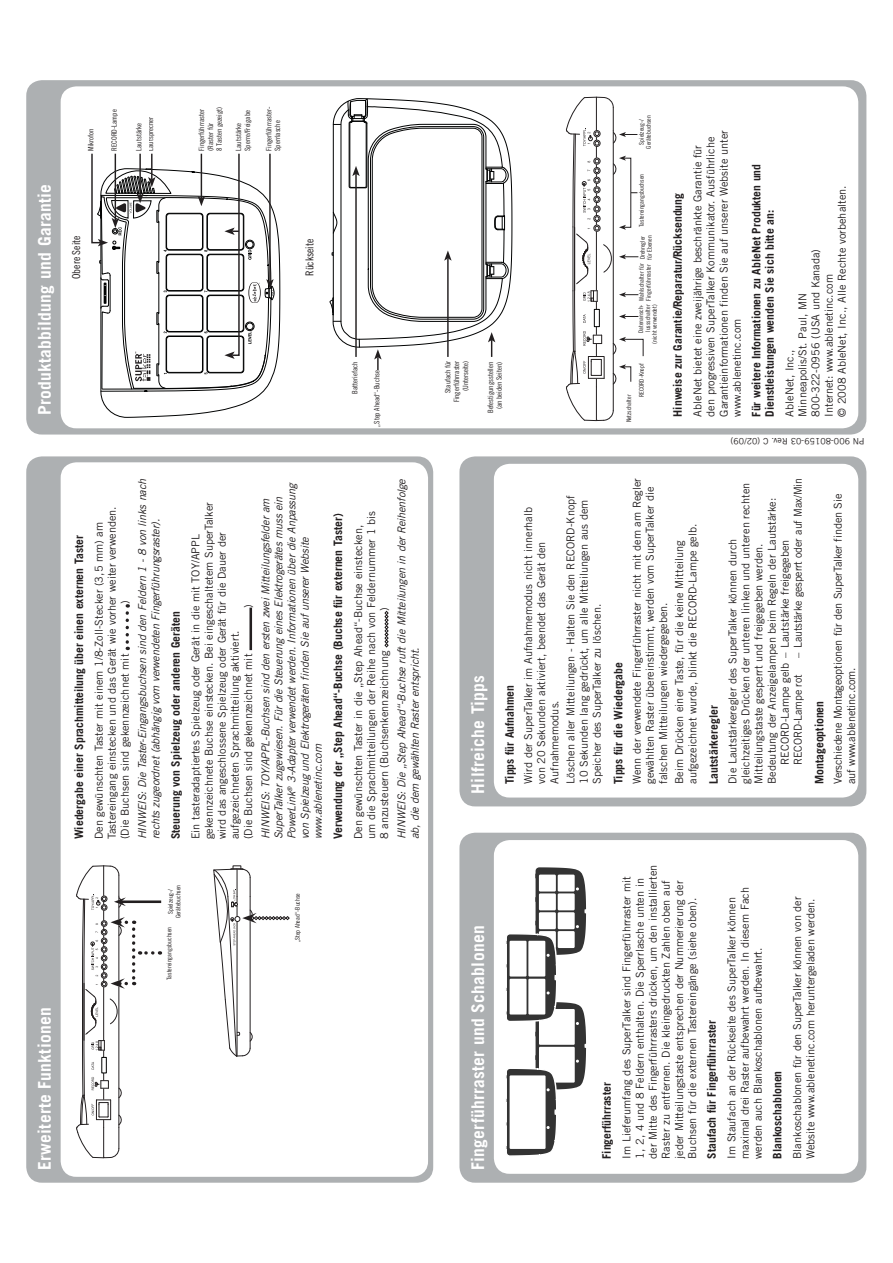
<style>
.page{position:relative;width:893px;height:1263px;background:#fff}
.page>*{position:absolute;margin:0;border:0;box-sizing:border-box;transform-origin:0 0}
.t1{font:700 17.55px "Trade Gothic";letter-spacing:.015em;color:#fff}
.t2{font:700 11.7px/13.2px "Trade Gothic";color:#231f20}
.t3{font:10.95px/13.2px "Trade Gothic";color:#231f20}
.t4{font:italic 10.95px/13.2px "Trade Gothic";letter-spacing:-.015em;color:#231f20}
.t5{font:10.95px "Trade Gothic LT Std Cn 18";color:#231f20}
.t6{font:8.7px "Trade Gothic";color:#231f20}
.t7{font:7.35px/8.9px "Trade Gothic LT Std Cn 18";color:#231f20}
.t8{font:6.45px/6.9px "Trade Gothic LT Std Cn 18";color:#231f20;text-align:center}
</style>
<div class="page">
<div style="left:26px;top:80px;width:840px;height:355px;background:#adb0b2;border-radius:16px"></div>
<div style="left:61px;top:86px;width:797px;height:342px;background:#fff;border-radius:16px"></div>
<div style="left:26px;top:456px;width:407px;height:727px;background:#adb0b2;border-radius:16px"></div>
<div style="left:61px;top:462px;width:367px;height:715px;background:#fff;border-radius:16px"></div>
<svg style="left:126px;top:604px;width:3px;height:46px"></svg>
<hr style="left:249px;top:608px;width:3px;height:42px;background:#231f20">
<svg style="left:385px;top:611px;width:3px;height:36px"></svg>
<hr style="left:121px;top:900px;width:40px;height:3px;background:#231f20">
<svg style="left:76px;top:865px;width:77px;height:318px"></svg>
<svg style="left:213px;top:865px;width:77px;height:192px"></svg>
<div style="left:459px;top:833px;width:407px;height:350px;background:#adb0b2;border-radius:16px"></div>
<div style="left:494px;top:840px;width:364px;height:334px;background:#fff;border-radius:16px"></div>
<div style="left:459px;top:456px;width:407px;height:350px;background:#adb0b2;border-radius:16px"></div>
<div style="left:494px;top:464px;width:364px;height:334px;background:#fff;border-radius:16px"></div>
<svg style="left:565px;top:96px;width:79px;height:368px"></svg>
<svg style="left:332px;top:80px;width:181px;height:212px"></svg>
<svg style="left:91px;top:153px;width:189px;height:265px"></svg>
<svg style="left:329px;top:88px;width:180px;height:282px"></svg>
<svg style="left:506px;top:867px;width:80px;height:289px"></svg>
<div style="left:509px;top:979px;width:17px;height:36px;background:#fff"></div>
<div style="left:509px;top:941px;width:17px;height:36px;background:#fff"></div>
<div style="left:528px;top:979px;width:17px;height:36px;background:#fff"></div>
<div style="left:528px;top:941px;width:17px;height:36px;background:#fff"></div>
<p class="t7" style="left:87px;top:151px;width:24px;rotate:-90deg">Mikrofon</p>
<p class="t7" style="left:110px;top:151px;width:43px;rotate:-90deg">RECORD-Lampe</p>
<p class="t7" style="left:134px;top:151px;width:35px;line-height:11.7px;rotate:-90deg">Lautstärke<br>Lautsprecher</p>
<p class="t7" style="left:198px;top:151px;width:46px;rotate:-90deg">Fingerführraster (Raster für<br>8 Tasten gezeigt)</p>
<p class="t7" style="left:235px;top:151px;width:42px;rotate:-90deg">Lautstärke<br>Sperre/Freigabe</p>
<p class="t7" style="left:265px;top:151px;width:45px;rotate:-90deg">Fingerführraster-<br>Sperrlasche</p>
<p class="t8" style="left:639px;top:149px;width:35px;rotate:-90deg">Spielzeug-/<br>Gerätebuchsen</p>
<p class="t8" style="left:639px;top:227px;width:54px;rotate:-90deg">Tastereingangsbuchsen</p>
<h1 class="t1" style="left:38px;top:415px;width:233px;rotate:-90deg">Produktabbildung und Garantie</h1>
<p class="t2" style="left:672px;top:417px;width:225px;rotate:-90deg">Hinweise zur Garantie/Reparatur/Rücksendung</p>
<p class="t8" style="left:640px;top:260px;width:26px;text-align:left;rotate:-90deg">Drehregler für Ebenen</p>
<p class="t5" style="left:72px;top:279px;width:45px;rotate:-90deg">Obere Seite</p>
<p class="t5" style="left:306px;top:276px;width:39px;rotate:-90deg">Rückseite</p>
<p class="t8" style="left:639px;top:301px;width:38px;text-align:left;rotate:-90deg">Wahlschalter für<br>Fingerführraster</p>
<p class="t8" style="left:638px;top:344px;width:41px;text-align:right;rotate:-90deg">Datenansch&shy;lussschalter (nicht verwendet)</p>
<p class="t7" style="left:444px;top:402px;width:43px;text-align:right;rotate:-90deg">Staufach für<br>Fingerführraster (Unterseite)</p>
<p class="t7" style="left:351px;top:394px;width:33px;rotate:-90deg">Batteriefach</p>
<p class="t7" style="left:487px;top:413px;width:53px;text-align:center;rotate:-90deg">Befestigungsstellen (an beiden Seiten)</p>
<p class="t8" style="left:639px;top:397px;width:35px;rotate:-90deg">RECORD-Knopf</p>
<p class="t7" style="left:373px;top:427px;width:58px;rotate:-90deg">„Step Ahead“-Buchse</p>
<p class="t8" style="left:626px;top:422px;width:29px;rotate:-90deg">Netzschalter</p>
<p class="t3" style="left:692px;top:417px;width:288px;rotate:-90deg">AbleNet bietet eine zweijährige beschränkte Garantie für den progressiven SuperTalker Kommunikator. Ausführliche Garantieinformationen finden Sie auf unserer Website unter www.ablenetinc.com</p>
<p class="t2" style="left:751px;top:417px;width:254px;rotate:-90deg">Für weitere Informationen zu AbleNet Produkten und<br>Dienstleistungen wenden Sie sich bitte an:</p>
<p class="t3" style="left:784px;top:417px;width:233px;rotate:-90deg">AbleNet, Inc.,<br>Minneapolis/St. Paul, MN<br>800-322-0956 (USA und Kanada)<br>Internet: www.ablenetinc.com<br>© 2008 AbleNet, Inc., Alle Rechte vorbehalten.</p>
<p class="t6" style="left:864px;top:444px;width:135px;rotate:-180deg">PN 900-80159-03 Rev. C (02/09)</p>
<h1 class="t1" style="left:38px;top:1170px;width:164px;rotate:-90deg">Erweiterte Funktionen</h1>
<p class="t2" style="left:73px;top:839px;width:306px;rotate:-90deg">Wiedergabe einer Sprachmitteilung über einen externen Taster</p>
<p class="t4" style="left:137px;top:839px;width:362px;rotate:-90deg">HINWEIS: Die Taster-Eingangsbuchsen sind den Feldern 1 - 8 von links nach rechts zugeordnet (abhängig vom verwendeten Fingerführungsraster).</p>
<p class="t3" style="left:93px;top:839px;width:335px;rotate:-90deg">Den gewünschten Taster mit einem 1/8-Zoll-Stecker (3,5 mm) am<br>Tastereingang einstecken und das Gerät wie vorher weiter verwenden. (Die Buchsen sind gekennzeichnet mit</p>
<p class="t3" style="left:119px;top:604px;width:5px;rotate:-90deg">)</p>
<p class="t2" style="left:170px;top:839px;width:229px;rotate:-90deg">Steuerung von Spielzeug oder anderen Geräten</p>
<p class="t4" style="left:260px;top:839px;width:357px;rotate:-90deg">HINWEIS: TOY/APPL-Buchsen sind den ersten zwei Mitteilungsfelder am SuperTalker zugewiesen. Für die Steuerung eines Elektrogerätes muss ein PowerLink<sup>®</sup> 3-Adapter verwendet werden. Informationen über die Anpassung von Spielzeug und Elektrogeräten finden Sie auf unserer Website www.ablenetinc.com</p>
<p class="t3" style="left:190px;top:839px;width:339px;rotate:-90deg">Ein tasteradaptiertes Spielzeug oder Gerät in die mit TOY/APPL gekennzeichnete Buchse einstecken. Bei eingeschaltetem SuperTalker wird das angeschlossene Spielzeug oder Gerät für die Dauer der aufgezeichneten Sprachmitteilung aktiviert.<br>(Die Buchsen sind gekennzeichnet mit</p>
<p class="t3" style="left:243px;top:608px;width:5px;rotate:-90deg">)</p>
<p class="t4" style="left:396px;top:839px;width:362px;rotate:-90deg">HINWEIS: Die „Step Ahead“-Buchse ruft die Mitteilungen in der Reihenfolge ab, die dem gewählten Raster entspricht.</p>
<p class="t2" style="left:333px;top:839px;width:327px;rotate:-90deg">Verwendung der „Step Ahead“-Buchse (Buchse für externen Taster)</p>
<p class="t3" style="left:352px;top:839px;width:330px;rotate:-90deg">Den gewünschten Taster in die „Step Ahead“-Buchse einstecken, um die Sprachmitteilungen der Reihe nach von Feldernummer 1 bis<br>8 anzusteuern (Buchsenkennzeichnung</p>
<p class="t3" style="left:379px;top:611px;width:5px;rotate:-90deg">)</p>
<p class="t8" style="left:167px;top:918px;width:35px;line-height:7.6px;rotate:-90deg">Spielzeug-/<br>Gerätebuchsen</p>
<p class="t8" style="left:294px;top:942px;width:50px;rotate:-90deg">„Step Ahead“-Buchse</p>
<p class="t8" style="left:166px;top:980px;width:55px;rotate:-90deg">Tastereingangsbuchsen</p>
<h1 class="t1" style="left:471px;top:794px;width:120px;rotate:-90deg">Hilfreiche Tipps</h1>
<p class="t2" style="left:504px;top:784px;width:100px;rotate:-90deg">Tipps für Aufnahmen</p>
<p class="t3" style="left:522px;top:784px;width:278px;rotate:-90deg">Wird der SuperTalker im Aufnahmemodus nicht innerhalb von 20 Sekunden aktiviert, beendet das Gerät den<br>Aufnahmemodus.</p>
<p class="t3" style="left:565px;top:784px;width:290px;rotate:-90deg">Löschen aller Mitteilungen - Halten Sie den RECORD-Knopf<br>10 Sekunden lang gedrückt, um alle Mitteilungen aus dem<br>Speicher des SuperTalker zu löschen.</p>
<p class="t2" style="left:613px;top:784px;width:123px;rotate:-90deg">Tipps für die Wiedergabe</p>
<p class="t3" style="left:631px;top:784px;width:307px;rotate:-90deg">Wenn der verwendete Fingerführraster nicht mit dem am Regler gewählten Raster übereinstimmt, werden vom SuperTalker die falschen Mitteilungen wiedergegeben.</p>
<p class="t3" style="left:674px;top:784px;width:262px;rotate:-90deg">Beim Drücken einer Taste, für die keine Mitteilung aufgezeichnet wurde, blinkt die RECORD-Lampe gelb.</p>
<p class="t2" style="left:708px;top:784px;width:80px;rotate:-90deg">Lautstärkeregler</p>
<p class="t3" style="left:792px;top:658px;width:182px;rotate:-90deg">– Lautstärke gesperrt oder auf Max/Min</p>
<p class="t3" style="left:740px;top:784px;width:302px;rotate:-90deg">gleichzeitiges Drücken der unteren linken und unteren rechten</p>
<p class="t3" style="left:766px;top:784px;width:288px;rotate:-90deg">Bedeutung der Anzeigelampen beim Regeln der Lautstärke:</p>
<p class="t3" style="left:727px;top:784px;width:247px;rotate:-90deg">Die Lautstärkeregler des SuperTalker können durch</p>
<p class="t3" style="left:779px;top:765px;width:227px;rotate:-90deg">RECORD-Lampe gelb – Lautstärke freigegeben</p>
<p class="t3" style="left:753px;top:784px;width:242px;rotate:-90deg">Mitteilungstaste gesperrt und freigegeben werden.</p>
<p class="t3" style="left:792px;top:765px;width:92px;rotate:-90deg">RECORD-Lampe rot</p>
<p class="t2" style="left:814px;top:784px;width:84px;rotate:-90deg">Montageoptionen</p>
<p class="t3" style="left:832px;top:784px;width:292px;rotate:-90deg">Verschiedene Montageoptionen für den SuperTalker finden Sie auf www.ablenetinc.com.</p>
<h1 class="t1" style="left:471px;top:1170px;width:246px;rotate:-90deg">Fingerführraster und Schablonen</h1>
<p class="t2" style="left:601px;top:1159px;width:78px;rotate:-90deg">Fingerführraster</p>
<p class="t3" style="left:621px;top:1159px;width:295px;rotate:-90deg">Im Lieferumfang des SuperTalker sind Fingerführraster mit 1, 2, 4 und 8 Feldern enthalten. Die Sperrlasche unten in der Mitte des Fingerführrasters drücken, um den installierten Raster zu entfernen. Die kleingedruckten Zahlen oben auf jeder Mitteilungstaste entsprechen der Nummerierung der Buchsen für die externen Tastereingänge (siehe oben).</p>
<p class="t2" style="left:706px;top:1159px;width:140px;rotate:-90deg">Staufach für Fingerführraster</p>
<p class="t3" style="left:726px;top:1159px;width:273px;rotate:-90deg">Im Staufach an der Rückseite des SuperTalker können maximal drei Raster aufbewahrt werden. In diesem Fach werden auch Blankoschablonen aufbewahrt.</p>
<p class="t2" style="left:772px;top:1159px;width:90px;rotate:-90deg">Blankoschablonen</p>
<p class="t3" style="left:792px;top:1159px;width:264px;rotate:-90deg">Blankoschablonen für den SuperTalker können von der<br>Website www.ablenetinc.com heruntergeladen werden.</p>
</div>
